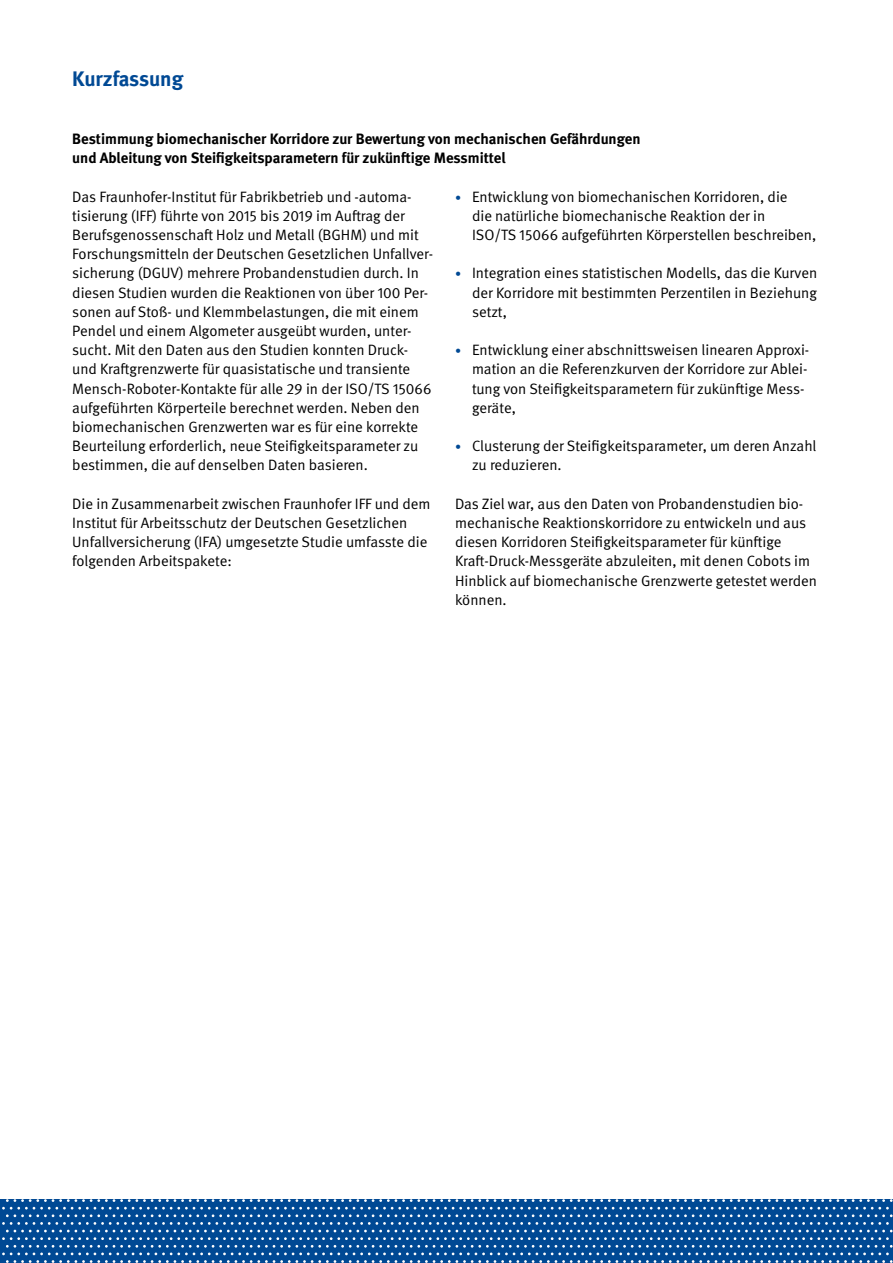
<style>
.page{position:relative;width:893px;height:1263px;background:#fff}
.page>*{position:absolute;margin:0;border:0;box-sizing:border-box;transform-origin:0 0}
.Headlines_H1_Abstract{font:700 21px "DGUV Meta";letter-spacing:-.01em;color:#004994}
.Innenteil_P_Grundtext{font:15px/19.2px "DGUV Meta";color:#000}
.Headlines_H2_Abstract{font:700 15px/19.2px "DGUV Meta";color:#000}
.s1{font-size:12px;color:#004994}
</style>
<div class="page">
<svg style="left:2px;top:1199px;width:891px;height:64px;background:#1a5c9f"></svg>
<h1 class="Headlines_H1_Abstract" style="left:72px;top:67px;width:113px">Kurzfassung</h1>
<h2 class="Headlines_H2_Abstract" style="left:72px;top:130px;width:570px">Bestimmung biomechanischer Korridore zur Bewertung von mechanischen Gefährdungen und Ableitung von Steifigkeitsparametern für zukünftige Messmittel</h2>
<p class="Innenteil_P_Grundtext" style="left:72px;top:187px;width:362px">Das Fraunhofer-Institut für Fabrikbetrieb und -automa&shy;tisierung (IFF) führte von 2015 bis 2019 im Auftrag der Berufsgenossenschaft Holz und Metall (BGHM) und mit Forschungsmitteln der Deutschen Gesetzlichen Unfallver&shy;sicherung (DGUV) mehrere Probandenstudien durch. In diesen Studien wurden die Reaktionen von über 100 Per&shy;sonen auf Stoß- und Klemmbelastungen, die mit einem Pendel und einem Algometer ausgeübt wurden, unter&shy;sucht. Mit den Daten aus den Studien konnten Druck&shy;und Kraftgrenzwerte für quasistatische und transiente Mensch-Roboter-Kontakte für alle 29 in der ISO/TS 15066 aufgeführten Körperteile berechnet werden. Neben den biomechanischen Grenzwerten war es für eine korrekte Beurteilung erforderlich, neue Steifigkeitsparameter zu bestimmen, die auf denselben Daten basieren.</p>
<p class="Innenteil_P_Grundtext" style="left:72px;top:494px;width:360px">Die in Zusammenarbeit zwischen Fraunhofer IFF und dem Institut für Arbeitsschutz der Deutschen Gesetzlichen Unfallversicherung (IFA) umgesetzte Studie umfasste die folgenden Arbeitspakete:</p>
<p class="Innenteil_P_Grundtext" style="left:472px;top:187px;width:346px;text-indent:-17px"><span class="s1">•</span> Entwicklung von biomechanischen Korridoren, die<br>die natürliche biomechanische Reaktion der in<br>ISO/TS 15066 aufgeführten Körperstellen beschreiben,</p>
<p class="Innenteil_P_Grundtext" style="left:472px;top:264px;width:347px;text-align:justify;text-indent:-17px"><span class="s1">•</span> Integration eines statistischen Modells, das die Kurven der Korridore mit bestimmten Perzentilen in Beziehung setzt,</p>
<p class="Innenteil_P_Grundtext" style="left:472px;top:341px;width:339px;text-indent:-17px"><span class="s1">•</span> Entwicklung einer abschnittsweisen linearen Approxi&shy;mation an die Referenzkurven der Korridore zur Ablei&shy;tung von Steifigkeitsparametern für zukünftige Mess&shy;geräte,</p>
<p class="Innenteil_P_Grundtext" style="left:472px;top:437px;width:346px;text-indent:-17px"><span class="s1">•</span> Clusterung der Steifigkeitsparameter, um deren Anzahl zu reduzieren.</p>
<p class="Innenteil_P_Grundtext" style="left:455px;top:494px;width:363px">Das Ziel war, aus den Daten von Probandenstudien bio&shy;mechanische Reaktionskorridore zu entwickeln und aus diesen Korridoren Steifigkeitsparameter für künftige Kraft-Druck-Messgeräte abzuleiten, mit denen Cobots im Hinblick auf biomechanische Grenzwerte getestet werden können.</p>
</div>
